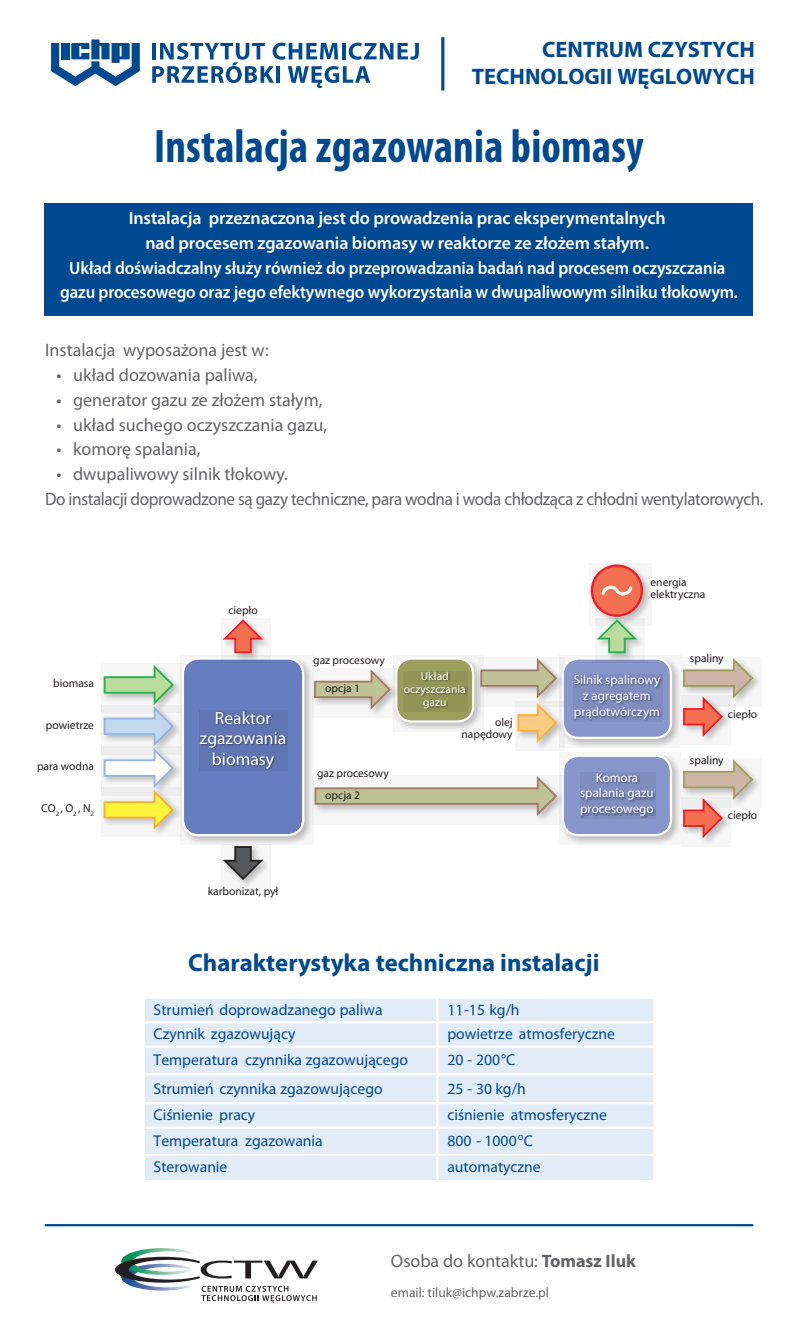
<style>
.page{position:relative;width:798px;height:1340px;background:#fff}
.page>*{position:absolute;margin:0;border:0;box-sizing:border-box;transform-origin:0 0}
.t1{font:700 condensed 47.25px "Myriad Pro";letter-spacing:.005em;color:#014990;scale:.95 1}
.t2{font:700 24.75px "Myriad Pro";color:#014990}
.t3{font:700 22.5px/27px "Myriad Pro";color:#014990;text-align:right}
.t4{font:600 18px/24.8px "Myriad Pro";letter-spacing:-.005em;color:#fff;text-align:center}
.t5{font:18px "Myriad Pro";color:#636366}
.t6{font:18px "Myriad Pro";letter-spacing:-.02em;color:#636366;scale:.95 1}
.t7{font:17.55px/20.5px "Myriad Pro";color:#fff;text-align:center}
.t8{font:15.75px "Myriad Web Pro";color:#014990}
.t9{font:13.5px "Myriad Pro";color:#636366}
.t10{font:13.05px/15.8px "Myriad Pro";color:#fff;text-align:center}
.t11{font:11.47px/11.5px "Myriad Pro";color:#231f20;text-align:right}
.t12{font:11.47px/13px "Myriad Pro";color:#fff;text-align:center}
.s1{font-weight:700}
</style>
<div class="page">
<div style="left:45px;top:203px;width:708px;height:112px;background:#014990"></div>
<svg style="left:180px;top:655px;width:133px;height:190px"></svg>
<div style="left:183px;top:658px;width:120px;height:177px;background:#667ebf;border-radius:16px"></div>
<div style="left:182px;top:657px;width:122px;height:179px;border:2px solid #fff;border-radius:16px"></div>
<svg style="left:565px;top:655px;width:115px;height:93px"></svg>
<div style="left:562px;top:658px;width:108px;height:80px;background:#8796cb;border-radius:16px"></div>
<div style="left:561px;top:657px;width:110px;height:82px;border:2px solid #fff;border-radius:16px"></div>
<svg style="left:559px;top:753px;width:121px;height:92px"></svg>
<div style="left:562px;top:755px;width:108px;height:80px;background:#8796cb;border-radius:16px"></div>
<div style="left:561px;top:754px;width:110px;height:82px;border:2px solid #fff;border-radius:16px"></div>
<svg style="left:199px;top:710px;width:89px;height:61px;fill:#6076b4"></svg>
<svg style="left:393px;top:656px;width:86px;height:75px"></svg>
<div style="left:396px;top:658px;width:77px;height:63px;background:#9a9f5d;border-radius:16px"></div>
<div style="left:395px;top:657px;width:79px;height:65px;border:2px solid #fff;border-radius:16px"></div>
<svg style="left:403px;top:671px;width:64px;height:40px;fill:#919657"></svg>
<svg style="left:573px;top:674px;width:89px;height:47px;fill:#7b88b9"></svg>
<svg style="left:580px;top:772px;width:75px;height:47px;fill:#7d8abb"></svg>
<div style="left:312px;top:774px;width:253px;height:50px;background:linear-gradient(to right,#f7f7f7,#f4f4f4)"></div>
<svg style="left:313px;top:775px;width:245px;height:43px"></svg>
<svg style="left:312px;top:668px;width:87px;height:49px"></svg>
<svg style="left:313px;top:669px;width:79px;height:43px"></svg>
<svg style="left:478px;top:657px;width:87px;height:49px"></svg>
<svg style="left:222px;top:844px;width:49px;height:44px"></svg>
<svg style="left:222px;top:845px;width:41px;height:36px"></svg>
<svg style="left:222px;top:635px;width:49px;height:26px"></svg>
<svg style="left:222px;top:619px;width:43px;height:35px"></svg>
<svg style="left:102px;top:663px;width:80px;height:42px"></svg>
<svg style="left:754px;top:672px;width:7px;height:19px"></svg>
<svg style="left:754px;top:774px;width:7px;height:19px"></svg>
<svg style="left:102px;top:705px;width:80px;height:41px"></svg>
<div style="left:681px;top:695px;width:49px;height:50px;background:#f6f6f6"></div>
<svg style="left:682px;top:658px;width:72px;height:81px"></svg>
<div style="left:681px;top:797px;width:49px;height:49px;background:#f6f6f6"></div>
<svg style="left:682px;top:759px;width:72px;height:81px"></svg>
<svg style="left:536px;top:701px;width:29px;height:49px"></svg>
<svg style="left:479px;top:657px;width:79px;height:88px"></svg>
<svg style="left:102px;top:746px;width:80px;height:41px"></svg>
<div style="left:102px;top:787px;width:80px;height:49px;background:linear-gradient(to bottom,#eae9e9,#f2f2f2)"></div>
<svg style="left:589px;top:563px;width:62px;height:62px"></svg>
<div style="left:591px;top:565px;width:50px;height:50px;background:#f36f51;border-radius:50%"></div>
<div style="left:590px;top:564px;width:52px;height:52px;border:2px solid #ee1d23;border-radius:50%"></div>
<svg style="left:601px;top:585px;width:32px;height:11px"></svg>
<svg style="left:595px;top:618px;width:49px;height:43px"></svg>
<svg style="left:596px;top:618px;width:43px;height:36px"></svg>
<div style="left:143px;top:997px;width:294px;height:25px;background:#e1ecf7"></div>
<div style="left:437px;top:997px;width:217px;height:25px;background:#e1ecf7"></div>
<div style="left:143px;top:1022px;width:294px;height:24px;background:#e1ecf7"></div>
<div style="left:437px;top:1022px;width:217px;height:24px;background:#e1ecf7"></div>
<div style="left:143px;top:1046px;width:294px;height:28px;background:#e1ecf7"></div>
<div style="left:437px;top:1046px;width:217px;height:28px;background:#e1ecf7"></div>
<div style="left:143px;top:1074px;width:294px;height:29px;background:#e1ecf7"></div>
<div style="left:437px;top:1074px;width:217px;height:29px;background:#e1ecf7"></div>
<div style="left:143px;top:1103px;width:294px;height:24px;background:#e1ecf7"></div>
<div style="left:437px;top:1103px;width:217px;height:24px;background:#e1ecf7"></div>
<div style="left:143px;top:1127px;width:294px;height:27px;background:#e1ecf7"></div>
<div style="left:437px;top:1127px;width:217px;height:27px;background:#e1ecf7"></div>
<div style="left:143px;top:1154px;width:294px;height:25px;background:#e1ecf7"></div>
<div style="left:437px;top:1154px;width:217px;height:25px;background:#e1ecf7"></div>
<hr style="left:436px;top:996px;width:2px;height:184px;background:#fff">
<hr style="left:142px;top:1021px;width:513px;height:2px;background:#fff">
<hr style="left:142px;top:1045px;width:513px;height:2px;background:#fff">
<hr style="left:142px;top:1073px;width:513px;height:2px;background:#fff">
<hr style="left:142px;top:1101px;width:513px;height:3px;background:#fff">
<hr style="left:142px;top:1126px;width:513px;height:2px;background:#fff">
<hr style="left:142px;top:1153px;width:513px;height:2px;background:#fff">
<hr style="left:142px;top:996px;width:3px;height:184px;background:#fff">
<hr style="left:653px;top:996px;width:2px;height:184px;background:#fff">
<hr style="left:142px;top:996px;width:513px;height:2px;background:#fff">
<hr style="left:45px;top:1224px;width:708px;height:2px;background:#014990">
<svg style="left:51px;top:39px;width:89px;height:47px"></svg>
<svg style="left:152px;top:43px;width:266px;height:45px"></svg>
<hr style="left:441px;top:37px;width:3px;height:53px;background:#014990">
<svg style="left:115px;top:1248px;width:203px;height:54px"></svg>
<svg style="left:103px;top:664px;width:72px;height:168px"></svg>
<p class="t3" style="left:471px;top:35px;width:284px">CENTRUM CZYSTYCH<br>TECHNOLOGII WĘGLOWYCH</p>
<h1 class="t1" style="left:154px;top:117px;width:516px">Instalacja zgazowania biomasy</h1>
<p class="t4" style="left:60px;top:205px;width:679px">Instalacja przeznaczona jest do prowadzenia prac eksperymentalnych<br>nad procesem zgazowania biomasy w reaktorze ze złożem stałym.<br>Układ doświadczalny służy również do przeprowadzania badań nad procesem oczyszczania gazu procesowego oraz jego efektywnego wykorzystania w dwupaliwowym silniku tłokowym.</p>
<p class="t5" style="left:45px;top:339px;width:225px">Instalacja wyposażona jest w:</p>
<p class="t5" style="left:73px;top:364px;width:186px">układ dozowania paliwa,</p>
<p class="t5" style="left:73px;top:389px;width:251px">generator gazu ze złożem stałym,</p>
<p class="t5" style="left:73px;top:413px;width:255px">układ suchego oczyszczania gazu,</p>
<p class="t5" style="left:73px;top:438px;width:129px">komorę spalania,</p>
<p class="t5" style="left:73px;top:463px;width:216px">dwupaliwowy silnik tłokowy.</p>
<p class="t6" style="left:45px;top:488px;width:757px">Do instalacji doprowadzone są gazy techniczne, para wodna i woda chłodząca z chłodni wentylatorowych.</p>
<p class="t11" style="left:53px;top:677px;width:42px">biomasa</p>
<p class="t11" style="left:46px;top:719px;width:50px">powietrze</p>
<p class="t11" style="left:37px;top:760px;width:58px">para wodna</p>
<p class="t11" style="left:41px;top:802px;width:54px">CO<sub>2</sub> , O<sub>2</sub> , N<sub>2</sub></p>
<p class="t11" style="left:228px;top:604px;width:31px">ciepło</p>
<p class="t7" style="left:200px;top:707px;width:88px">Reaktor zgazowania biomasy</p>
<p class="t11" style="left:207px;top:885px;width:72px">karbonizat, pył</p>
<p class="t11" style="left:650px;top:576px;width:56px;text-align:left">energia elektryczna</p>
<p class="t11" style="left:313px;top:653px;width:73px">gaz procesowy</p>
<p class="t11" style="left:325px;top:682px;width:36px">opcja 1</p>
<p class="t11" style="left:317px;top:767px;width:73px">gaz procesowy</p>
<p class="t11" style="left:325px;top:789px;width:36px">opcja 2</p>
<p class="t12" style="left:403px;top:669px;width:63px">Układ oczyszczania gazu</p>
<p class="t10" style="left:573px;top:671px;width:88px">Silnik spalinowy z agregatem prądotwórczym</p>
<p class="t11" style="left:461px;top:716px;width:53px">olej napędowy</p>
<p class="t10" style="left:580px;top:769px;width:75px">Komora spalania gazu procesowego</p>
<p class="t11" style="left:689px;top:652px;width:35px">spaliny</p>
<p class="t11" style="left:727px;top:708px;width:31px">ciepło</p>
<p class="t11" style="left:689px;top:754px;width:35px">spaliny</p>
<p class="t11" style="left:727px;top:809px;width:31px">ciepło</p>
<h2 class="t2" style="left:188px;top:946px;width:412px">Charakterystyka techniczna instalacji</h2>
<p class="t8" style="left:153px;top:999px;width:230px">Strumień doprowadzanego paliwa</p>
<p class="t8" style="left:447px;top:999px;width:74px">11-15 kg/h</p>
<p class="t8" style="left:153px;top:1024px;width:143px">Czynnik zgazowujący</p>
<p class="t8" style="left:447px;top:1024px;width:169px">powietrze atmosferyczne</p>
<p class="t8" style="left:153px;top:1050px;width:256px">Temperatura czynnika zgazowującego</p>
<p class="t8" style="left:447px;top:1050px;width:69px">20 - 200°C</p>
<p class="t8" style="left:153px;top:1078px;width:231px">Strumień czynnika zgazowującego</p>
<p class="t8" style="left:447px;top:1078px;width:80px">25 - 30 kg/h</p>
<p class="t8" style="left:153px;top:1105px;width:103px">Ciśnienie pracy</p>
<p class="t8" style="left:447px;top:1105px;width:161px">ciśnienie atmosferyczne</p>
<p class="t8" style="left:153px;top:1131px;width:170px">Temperatura zgazowania</p>
<p class="t8" style="left:447px;top:1131px;width:87px">800 - 1000<sup>o</sup>C</p>
<p class="t8" style="left:153px;top:1156px;width:75px">Sterowanie</p>
<p class="t8" style="left:447px;top:1156px;width:95px">automatyczne</p>
<p class="t5" style="left:391px;top:1249px;width:246px">Osoba do kontaktu: <span class="s1">Tomasz Iluk</span></p>
<p class="t9" style="left:391px;top:1283px;width:160px">email: tiluk@ichpw.zabrze.pl</p>
</div>
